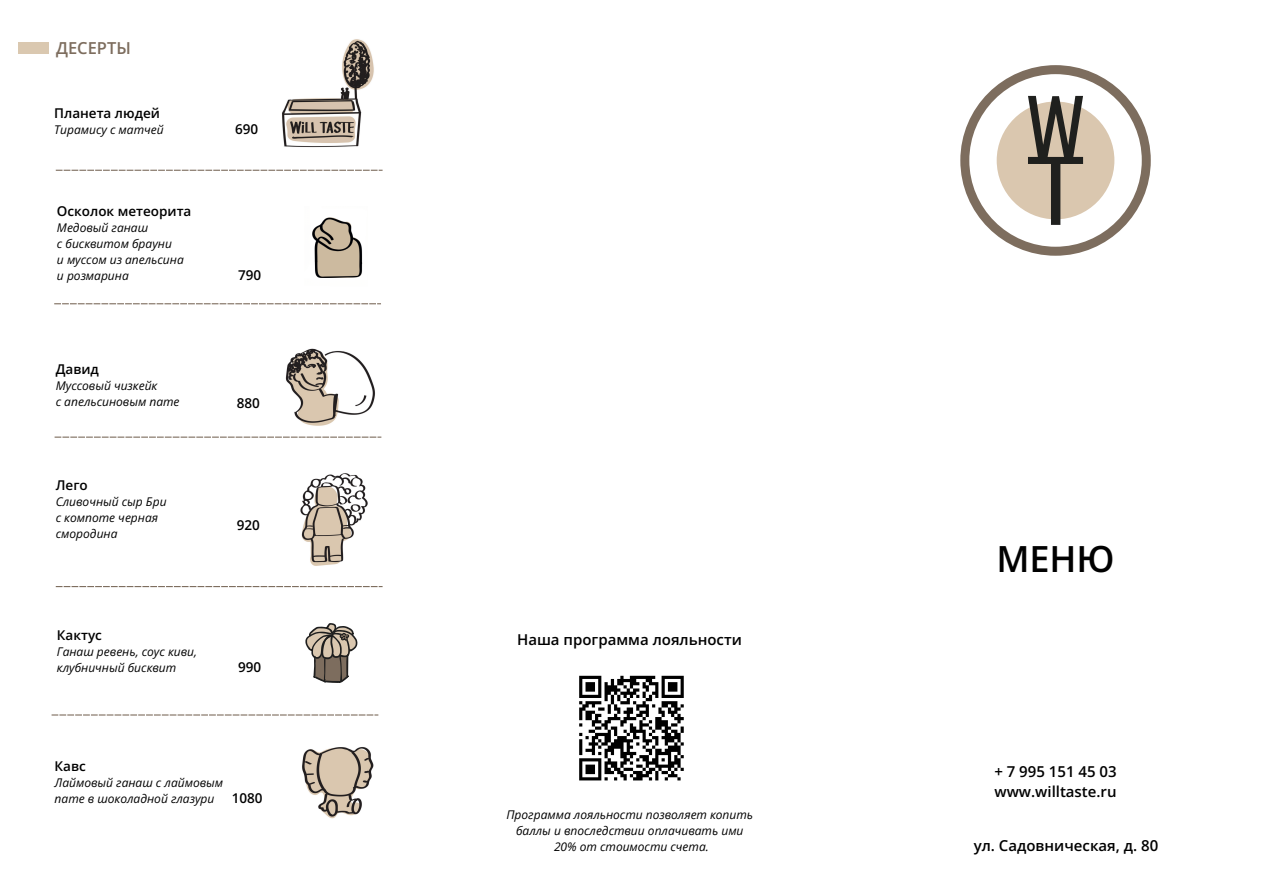
<style>
.page{position:relative;width:1263px;height:894px;background:#fff}
.page>*{position:absolute;margin:0;border:0;box-sizing:border-box;transform-origin:0 0}
.t1{font:600 36px "Open Sans";color:#000}
.t2{font:600 16.5px "Open Sans";color:#7d6d5e}
.t3{font:600 15px/20.2px "Open Sans";color:#000}
.t4{font:600 13.5px "Open Sans";color:#000}
.t5{font:italic 12px "Open Sans";color:#000}
</style>
<div class="page">
<svg style="left:960px;top:65px;width:191px;height:191px"></svg>
<svg style="left:579px;top:675px;width:105px;height:106px"></svg>
<div style="left:19px;top:42px;width:30px;height:12px;background:#dac8b0"></div>
<img style="left:282px;top:39px;width:92px;height:109px">
<svg style="left:56px;top:170px;width:327px;height:1px"></svg>
<img style="left:312px;top:217px;width:51px;height:61px">
<svg style="left:54px;top:303px;width:327px;height:1px"></svg>
<img style="left:285px;top:348px;width:90px;height:78px">
<svg style="left:55px;top:436px;width:326px;height:1px"></svg>
<img style="left:300px;top:473px;width:68px;height:93px">
<svg style="left:56px;top:586px;width:327px;height:1px"></svg>
<img style="left:302px;top:747px;width:72px;height:70px">
<svg style="left:351px;top:793px;width:23px;height:24px"></svg>
<svg style="left:52px;top:714px;width:326px;height:1px"></svg>
<svg style="left:305px;top:623px;width:52px;height:59px"></svg>
<p class="t2" style="left:56px;top:36px;width:76px">ДЕСЕРТЫ</p>
<p class="t4" style="left:54px;top:103px;width:107px">Планета людей</p>
<p class="t5" style="left:54px;top:121px;width:111px">Тирамису с матчей</p>
<h4 class="t4" style="left:235px;top:119px;width:25px">690</h4>
<p class="t4" style="left:57px;top:202px;width:136px">Осколок метеорита</p>
<p class="t5" style="left:57px;top:219px;width:93px">Медовый ганаш</p>
<p class="t5" style="left:57px;top:235px;width:116px">с бисквитом брауни</p>
<p class="t5" style="left:57px;top:251px;width:128px">и муссом из апельсина</p>
<p class="t5" style="left:57px;top:267px;width:73px">и розмарина</p>
<h4 class="t4" style="left:238px;top:265px;width:25px">790</h4>
<p class="t4" style="left:56px;top:359px;width:45px">Давид</p>
<p class="t5" style="left:56px;top:377px;width:103px">Муссовый чизкейк</p>
<p class="t5" style="left:56px;top:393px;width:125px">с апельсиновым пате</p>
<h4 class="t4" style="left:56px;top:476px;width:33px">Лего</h4>
<p class="t5" style="left:56px;top:493px;width:112px">Сливочный сыр Бри</p>
<p class="t5" style="left:56px;top:509px;width:104px">с компоте черная</p>
<p class="t5" style="left:56px;top:525px;width:63px">смородина</p>
<p class="t4" style="left:237px;top:393px;width:25px">880</p>
<h4 class="t4" style="left:237px;top:515px;width:25px">920</h4>
<p class="t4" style="left:57px;top:625px;width:46px">Кактус</p>
<p class="t5" style="left:57px;top:643px;width:142px">Ганаш ревень, соус киви,</p>
<h1 class="t5" style="left:57px;top:659px;width:121px">клубничный бисквит</h1>
<h3 class="t4" style="left:238px;top:657px;width:25px">990</h3>
<h3 class="t4" style="left:55px;top:756px;width:33px">Кавс</h3>
<p class="t5" style="left:55px;top:774px;width:170px">Лаймовый ганаш с лаймовым</p>
<p class="t5" style="left:55px;top:790px;width:161px">пате в шоколадной глазури</p>
<p class="t4" style="left:232px;top:788px;width:32px">1080</p>
<p class="t3" style="left:517px;top:629px;width:226px">Наша программа лояльности</p>
<h4 class="t5" style="left:506px;top:805px;width:248px">Программа лояльности позволяет копить</h4>
<p class="t5" style="left:516px;top:821px;width:229px">баллы и впоследствии оплачивать ими</p>
<p class="t5" style="left:554px;top:837px;width:156px">20% от стоимости счета.</p>
<p class="t1" style="left:996px;top:533px;width:120px">МЕНЮ</p>
<p class="t3" style="left:994px;top:760px;width:124px">+ 7 995 151 45 03 www.willtaste.ru</p>
<p class="t3" style="left:974px;top:834px;width:186px">ул. Садовническая, д. 80</p>
</div>
